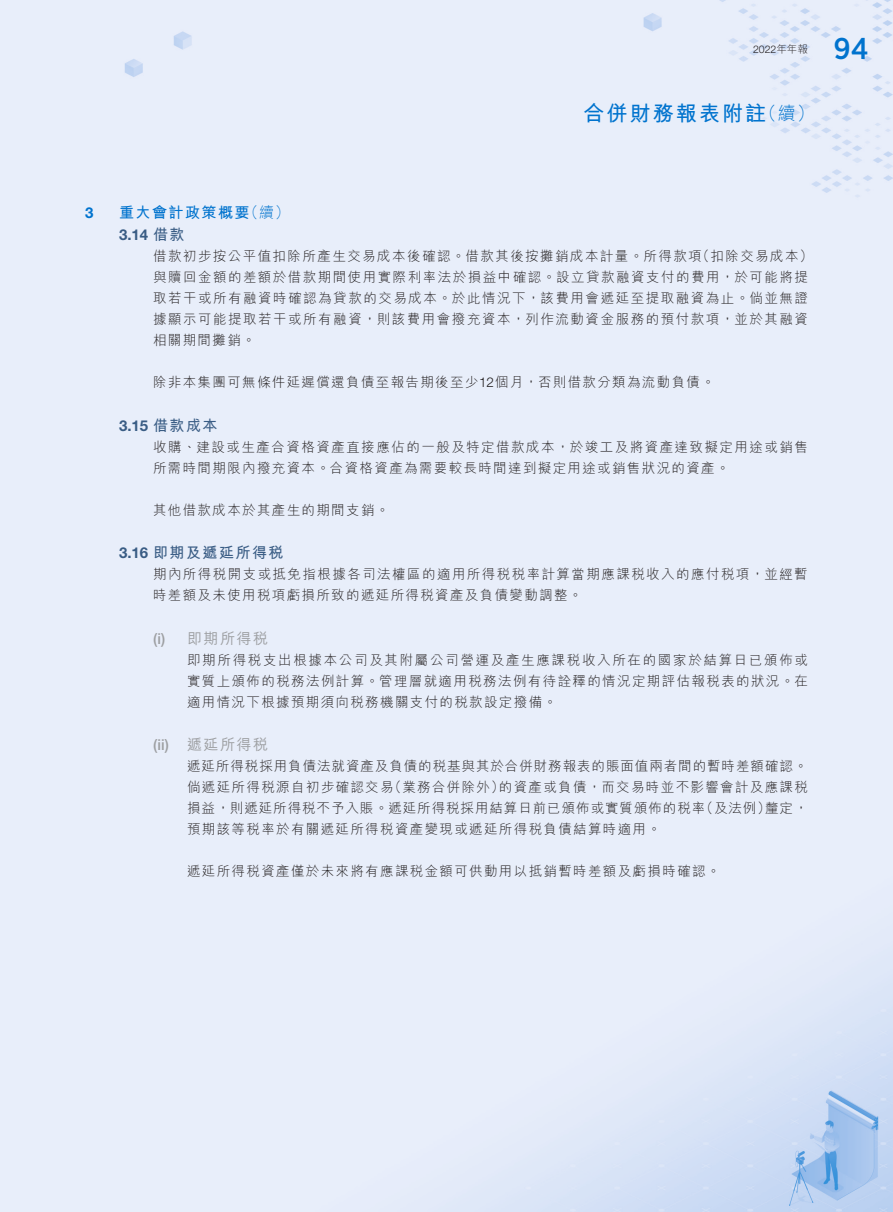
<style>
.page{position:relative;width:893px;height:1212px;background:#e8eefa}
.page>*{position:absolute;margin:0;border:0;box-sizing:border-box;transform-origin:0 0}
.t1{font:500 30px "Gotham Narrow";color:#0073ce}
.t2{font:700 21px "M Hei HK";letter-spacing:.1em;color:#0073ce}
.t3{font:300 18px "M Hei HK";color:#0073ce}
._02_H2{font:700 15px "Helvetica Neue LT Std";color:#395c84}
._02_H2-2{font:700 15px "M Hei HK";letter-spacing:.1em;color:#395c84}
._03_H3{font:500 15px "M Hei HK";letter-spacing:.1em;color:#9d9fa2}
._01_H1{font:700 15px "M Hei HK";letter-spacing:.1em;color:#0073ce}
._03_H3-2{font:500 15px "Helvetica Neue LT Std";color:#9d9fa2}
._01_H1-2{font:300 15px "M Hei HK";color:#0073ce}
._01_H1-3{font:700 15px "Helvetica Neue LT Std";color:#0073ce}
._00_txt{font:300 13.5px/21px "M Hei HK";letter-spacing:.1em;color:#231f20}
._00_txt-2{font:300 13.5px/21px "M Hei HK";letter-spacing:.07em;color:#231f20;text-align:right}
.t4{font:300 10.5px "Helvetica Neue LT Std";color:#231f20}
.s1{font-family:"M Hei HK"}
.s2{font-family:"Helvetica Neue LT Std"}
</style>
<div class="page">
<p class="t4" style="left:753px;top:43px;width:56px">2022<span class="s1">年年報</span></p>
<h2 class="t2" style="left:583px;top:98px;width:184px">合併財務報表附註</h2>
<h3 class="t3" style="left:759px;top:104px;width:57px">（續(</h3>
<h1 class="t1" style="left:833px;top:29px;width:37px">94</h1>
<p class="_01_H1-3" style="left:85px;top:203px;width:10px">3</p>
<p class="_01_H1" style="left:119px;top:201px;width:132px">重大會計政策概要</p>
<p class="_01_H1-2" style="left:243px;top:204px;width:48px">（續(</p>
<p class="_02_H2" style="left:119px;top:225px;width:67px">3.14 <span class="s1">借款</span></p>
<p class="_00_txt" style="left:696px;top:245px;width:118px">（扣除交易成本(</p>
<p class="_00_txt" style="left:153px;top:245px;width:656px">借款初步按公平值扣除所產生交易成本後確認。借款其後按攤銷成本計量。所得款項<br>與贖回金額的差額於借款期間使用實際利率法於損益中確認。設立貸款融資支付的費用，於可能將提取若干或所有融資時確認為貸款的交易成本。於此情況下，該費用會遞延至提取融資為止。倘並無證據顯示可能提取若干或所有融資，則該費用會撥充資本，列作流動資金服務的預付款項，並於其融資相關期間攤銷。</p>
<p class="_00_txt" style="left:153px;top:371px;width:563px">除非本集團可無條件延遲償還負債至報告期後至少<span class="s2">12</span>個月，否則借款分類為流動負債。</p>
<p class="_02_H2" style="left:119px;top:416px;width:100px">3.15 <span class="s1">借款成本</span></p>
<p class="_00_txt" style="left:153px;top:436px;width:656px">收購、建設或生產合資格資產直接應佔的一般及特定借款成本，於竣工及將資產達致擬定用途或銷售所需時間期限內撥充資本。合資格資產為需要較長時間達到擬定用途或銷售狀況的資產。</p>
<p class="_00_txt" style="left:153px;top:499px;width:238px">其他借款成本於其產生的期間支銷。</p>
<p class="_02_H2-2" style="left:119px;top:542px;width:166px"><span class="s2">3.16</span> 即期及遞延所得稅</p>
<p class="_00_txt" style="left:153px;top:563px;width:656px">期內所得稅開支或抵免指根據各司法權區的適用所得稅稅率計算當期應課稅收入的應付稅項，並經暫時差額及未使用稅項虧損所致的遞延所得稅資產及負債變動調整。</p>
<p class="_03_H3" style="left:187px;top:627px;width:82px">即期所得稅</p>
<p class="_03_H3-2" style="left:153px;top:629px;width:14px">) i(</p>
<p class="_03_H3-2" style="left:153px;top:736px;width:18px">i i( )</p>
<p class="_00_txt" style="left:187px;top:649px;width:622px;text-align:justify">即期所得稅支出根據本公司及其附屬公司營運及產生應課稅收入所在的國家於結算日已頒佈或實質上頒佈的稅務法例計算。管理層就適用稅務法例有待詮釋的情況定期評估報稅表的狀況。在適用情況下根據預期須向稅務機關支付的稅款設定撥備。</p>
<p class="_03_H3" style="left:187px;top:734px;width:82px">遞延所得稅</p>
<p class="_00_txt-2" style="left:187px;top:755px;width:622px">遞延所得稅採用負債法就資產及負債的稅基與其於合併財務報表的賬面值兩者間的暫時差額確認。的資產或負債，而交易時並不影響會計及應課稅</p>
<p class="_00_txt" style="left:388px;top:776px;width:118px">（業務合併除外）</p>
<p class="_00_txt" style="left:187px;top:776px;width:208px">倘遞延所得稅源自初步確認交易</p>
<p class="_00_txt" style="left:700px;top:797px;width:72px">（及法例）</p>
<p class="_00_txt-2" style="left:187px;top:797px;width:520px;text-align:left">損益，則遞延所得稅不予入賬。遞延所得稅採用結算日前已頒佈或實質頒佈的稅率預期該等稅率於有關遞延所得稅資產變現或遞延所得稅負債結算時適用。</p>
<p class="_00_txt" style="left:187px;top:860px;width:535px">遞延所得稅資產僅於未來將有應課稅金額可供動用以抵銷暫時差額及虧損時確認。</p>
<p class="_00_txt" style="left:765px;top:797px;width:44px">釐定，</p>
</div>
